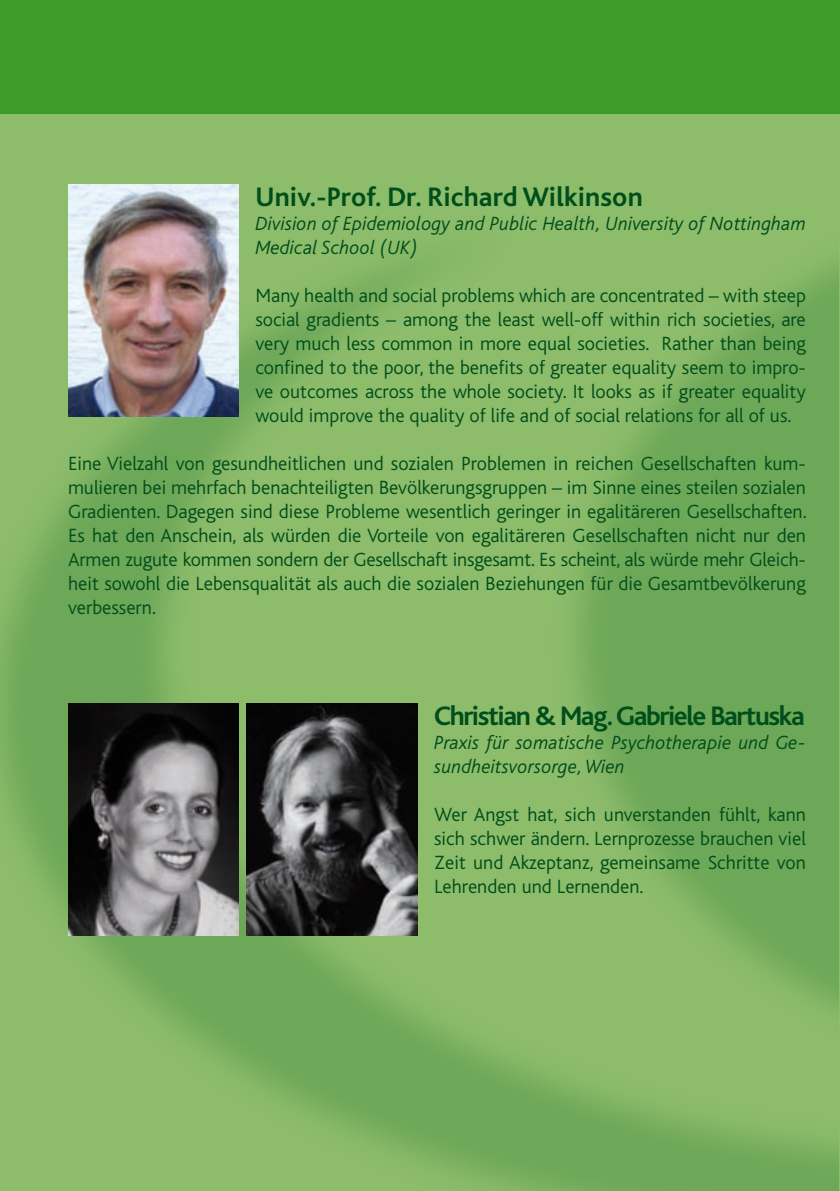
<style>
.page{position:relative;width:840px;height:1191px;background:#fff}
.page>*{position:absolute;margin:0;border:0;box-sizing:border-box;transform-origin:0 0}
.t1{font:700 28px "Bliss";letter-spacing:.005em;color:#004e1b}
.t2{font:700 28px "Bliss";letter-spacing:-.05em;color:#004e1b}
.t3{font:300 20px/24px "Bliss";color:#004e1b;text-align:justify}
.t4{font:italic 300 20px/24px "Bliss";letter-spacing:.005em;color:#004e1b}
</style>
<div class="page">
<img style="left:0;top:113px;width:839px;height:1078px">
<hr style="left:839px;top:0;width:1px;height:1191px;background:#8ebd6b">
<div style="left:0;top:0;width:839px;height:113px;background:#3c9b29"></div>
<hr style="left:839px;top:0;width:1px;height:113px;background:#3c9b29">
<img style="left:68px;top:184px;width:170px;height:233px">
<img style="left:68px;top:703px;width:170px;height:232px">
<img style="left:247px;top:703px;width:170px;height:232px">
<h1 class="t1" style="left:255px;top:182px;width:388px">Univ.-Prof. Dr. Richard Wilkinson</h1>
<p class="t4" style="left:255px;top:212px;width:551px">Division of Epidemiology and Public Health, University of Nottingham<br>Medical School (UK)</p>
<p class="t3" style="left:255px;top:283px;width:551px">Many health and social problems which are concentrated – with steep social gradients – among the least well-off within rich societies, are very much less common in more equal societies. Rather than being confined to the poor, the benefits of greater equality seem to impro&shy;ve outcomes across the whole society. It looks as if greater equality would improve the quality of life and of social relations for all of us.</p>
<p class="t3" style="left:68px;top:451px;width:739px">Eine Vielzahl von gesundheitlichen und sozialen Problemen in reichen Gesellschaften kum&shy;mulieren bei mehrfach benachteiligten Bevölkerungsgruppen – im Sinne eines steilen sozialen Gradienten. Dagegen sind diese Probleme wesentlich geringer in egalitäreren Gesellschaften.<br>Es hat den Anschein, als würden die Vorteile von egalitäreren Gesellschaften nicht nur den Armen zugute kommen sondern der Gesellschaft insgesamt. Es scheint, als würde mehr Gleich&shy;heit sowohl die Lebensqualität als auch die sozialen Beziehungen für die Gesamtbevölkerung verbessern.</p>
<h1 class="t2" style="left:434px;top:701px;width:372px">Christian &amp; Mag. Gabriele Bartuska</h1>
<p class="t4" style="left:434px;top:730px;width:373px">Praxis für somatische Psychotherapie und Ge&shy;sundheitsvorsorge, Wien</p>
<p class="t3" style="left:434px;top:802px;width:373px">Wer Angst hat, sich unverstanden fühlt, kann sich schwer ändern. Lernprozesse brauchen viel Zeit und Akzeptanz, gemeinsame Schritte von Lehrenden und Lernenden.</p>
</div>
